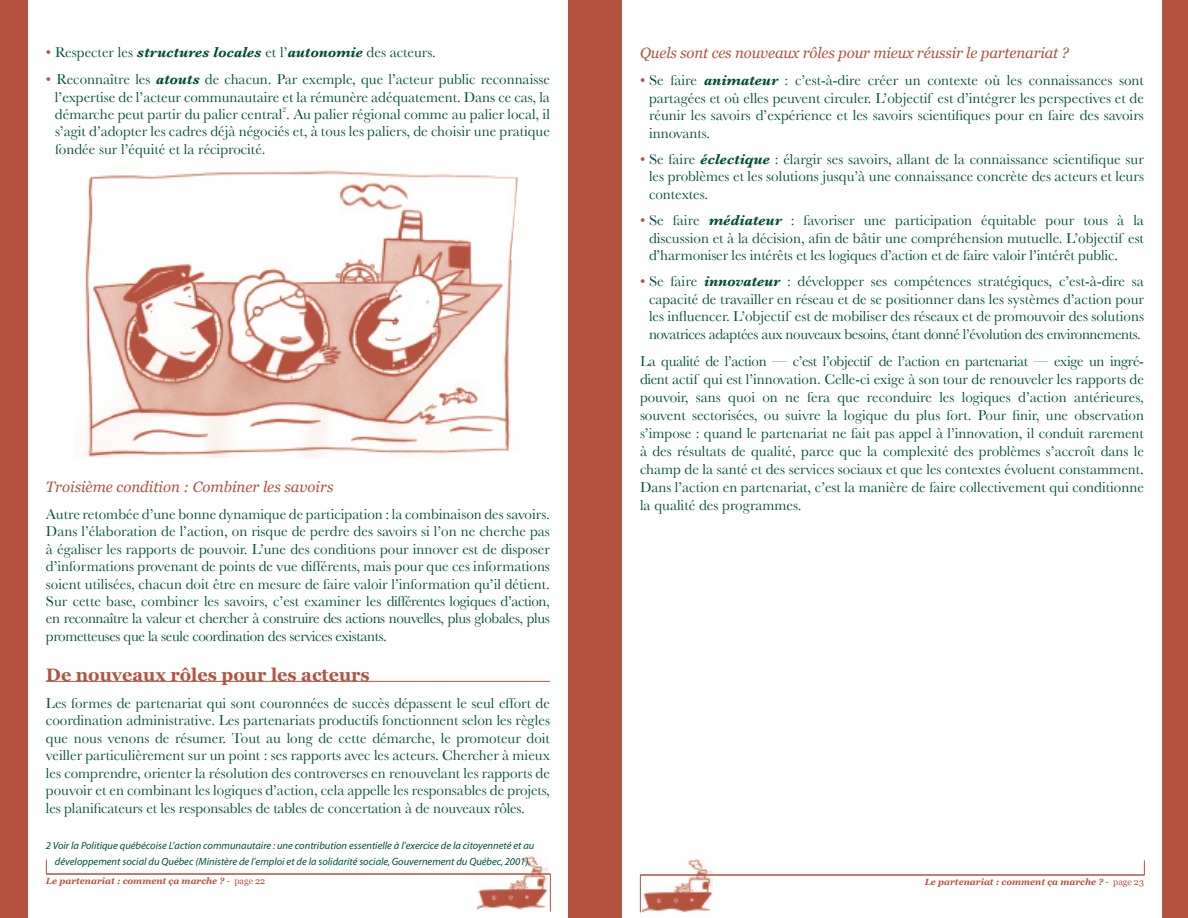
<style>
.page{position:relative;width:1188px;height:918px;background:#fff}
.page>*{position:absolute;margin:0;border:0;box-sizing:border-box;transform-origin:0 0}
.t1{font:700 18px "Georgia";color:#b45240}
.t2{font:15px/17.5px "Baskerville";color:#004e38;text-align:justify}
.t3{font:italic 15px "Georgia";letter-spacing:-.01em;color:#b45240}
.t4{font:italic 10.5px/16.5px "Myriad";color:#004e38;text-align:center}
.t5{font:italic 700 9px "Georgia";color:#b45240}
.t6{font:7.5px "Baskerville";color:#004e38}
.s1{color:#b45240}
.s2{font-weight:700;font-style:italic}
.s3{font-weight:400;font-style:normal}
</style>
<div class="page">
<hr style="left:0;top:0;width:1px;height:918px;background:#b45240">
<div style="left:1px;top:0;width:27px;height:918px;background:#b45240"></div>
<div style="left:595px;top:0;width:27px;height:918px;background:#b45240"></div>
<div style="left:568px;top:0;width:27px;height:918px;background:#b45240"></div>
<img style="left:478px;top:857px;width:69px;height:53px">
<hr style="left:46px;top:874px;width:504px;height:1px;background:#b45240">
<hr style="left:550px;top:874px;width:1px;height:38px;background:#b45240">
<svg style="left:46px;top:860px;width:1px;height:14px"></svg>
<hr style="left:46px;top:681px;width:504px;height:1px;background:#b45240">
<img style="left:85px;top:170px;width:433px;height:287px">
<svg style="left:511px;top:178px;width:11px;height:82px"></svg>
<div style="left:1162px;top:0;width:26px;height:918px;background:#b45240"></div>
<img style="left:643px;top:859px;width:69px;height:54px">
<hr style="left:640px;top:875px;width:504px;height:1px;background:#b45240">
<hr style="left:640px;top:875px;width:1px;height:37px;background:#b45240">
<svg style="left:1144px;top:860px;width:1px;height:15px"></svg>
<p class="t2" style="left:46px;top:43px;width:392px"><span class="s1">•</span> Respecter les <span class="s2">structures locales</span> et l’<span class="s2">autonomie</span> des acteurs.</p>
<p class="t2" style="left:46px;top:70px;width:506px;text-align:center"><span class="s1">•</span> Reconnaître les <span class="s2">atouts</span> de chacun. Par exemple, que l’acteur public reconnaisse l’expertise de l’acteur communautaire et la rémunère adéquatement. Dans ce cas, la démarche peut partir du palier central . Au palier régional comme au palier local, il</p>
<p class="t6" style="left:283px;top:105px;width:5px">2</p>
<p class="t2" style="left:55px;top:122px;width:497px;line-height:18px">s’agit d’adopter les cadres déjà négociés et, à tous les paliers, de choisir une pratique fondée sur l’équité et la réciprocité.</p>
<p class="t3" style="left:46px;top:478px;width:289px">Troisième condition : Combiner les savoirs</p>
<p class="t2" style="left:46px;top:505px;width:506px">Autre retombée d’une bonne dynamique de participation : la combinaison des savoirs.<br>Dans l’élaboration de l’action, on risque de perdre des savoirs si l’on ne cherche pas à égaliser les rapports de pouvoir. L’une des conditions pour innover est de disposer d’informations provenant de points de vue différents, mais pour que ces informations soient utilisées, chacun doit être en mesure de faire valoir l’information qu’il détient.<br>Sur cette base, combiner les savoirs, c’est examiner les différentes logiques d’action, en reconnaître la valeur et chercher à construire des actions nouvelles, plus globales, plus prometteuses que la seule coordination des services existants.</p>
<p class="t1" style="left:46px;top:665px;width:325px">De nouveaux rôles pour les acteurs</p>
<p class="t2" style="left:46px;top:694px;width:506px">Les formes de partenariat qui sont couronnées de succès dépassent le seul effort de coordination administrative. Les partenariats productifs fonctionnent selon les règles que nous venons de résumer. Tout au long de cette démarche, le promoteur doit veiller particulièrement sur un point : ses rapports avec les acteurs. Chercher à mieux les comprendre, orienter la résolution des controverses en renouvelant les rapports de pouvoir et en combinant les logiques d’action, cela appelle les responsables de projets, les planificateurs et les responsables de tables de concertation à de nouveaux rôles.</p>
<p class="t4" style="left:46px;top:838px;width:490px">2 Voir la Politique québécoise L’action communautaire : une contribution essentielle à l’exercice de la citoyenneté et au développement social du Québec (Ministère de l’emploi et de la solidarité sociale, Gouvernement du Québec, 2001).</p>
<p class="t5" style="left:46px;top:876px;width:221px">Le partenariat : comment ça marche ? <span class="s3">- page 22</span></p>
<p class="t3" style="left:640px;top:45px;width:430px">Quels sont ces nouveaux rôles pour mieux réussir le partenariat ?</p>
<p class="t2" style="left:649px;top:72px;width:496px;text-indent:-9px"><span class="s1">•</span> Se faire <span class="s2">animateur</span> : c’est-à-dire créer un contexte où les connaissances sont partagées et où elles peuvent circuler. L’objectif est d’intégrer les perspectives et de réunir les savoirs d’expérience et les savoirs scientifiques pour en faire des savoirs innovants.</p>
<p class="t2" style="left:649px;top:150px;width:496px;text-indent:-9px"><span class="s1">•</span> Se faire <span class="s2">éclectique</span> : élargir ses savoirs, allant de la connaissance scientifique sur les problèmes et les solutions jusqu’à une connaissance concrète des acteurs et leurs contextes.</p>
<p class="t2" style="left:649px;top:211px;width:497px;text-indent:-9px"><span class="s1">•</span> Se faire <span class="s2">médiateur</span> : favoriser une participation équitable pour tous à la discussion et à la décision, afin de bâtir une compréhension mutuelle. L’objectif est d’harmoniser les intérêts et les logiques d’action et de faire valoir l’intérêt public.</p>
<p class="t2" style="left:649px;top:273px;width:497px;text-indent:-9px"><span class="s1">•</span> Se faire <span class="s2">innovateur</span> : développer ses compétences stratégiques, c’est-à-dire sa capacité de travailler en réseau et de se positionner dans les systèmes d’action pour les influencer. L’objectif est de mobiliser des réseaux et de promouvoir des solutions novatrices adaptées aux nouveaux besoins, étant donné l’évolution des environnements.</p>
<p class="t2" style="left:640px;top:352px;width:506px;line-height:18px">La qualité de l’action — c’est l’objectif de l’action en partenariat — exige un ingré&shy;dient actif qui est l’innovation. Celle-ci exige à son tour de renouveler les rapports de pouvoir, sans quoi on ne fera que reconduire les logiques d’action antérieures, souvent sectorisées, ou suivre la logique du plus fort. Pour finir, une observation s’impose : quand le partenariat ne fait pas appel à l’innovation, il conduit rarement à des résultats de qualité, parce que la complexité des problèmes s’accroît dans le champ de la santé et des services sociaux et que les contextes évoluent constamment.<br>Dans l’action en partenariat, c’est la manière de faire collectivement qui conditionne la qualité des programmes.</p>
<p class="t5" style="left:925px;top:877px;width:221px">Le partenariat : comment ça marche ? <span class="s3">- page 23</span></p>
</div>
